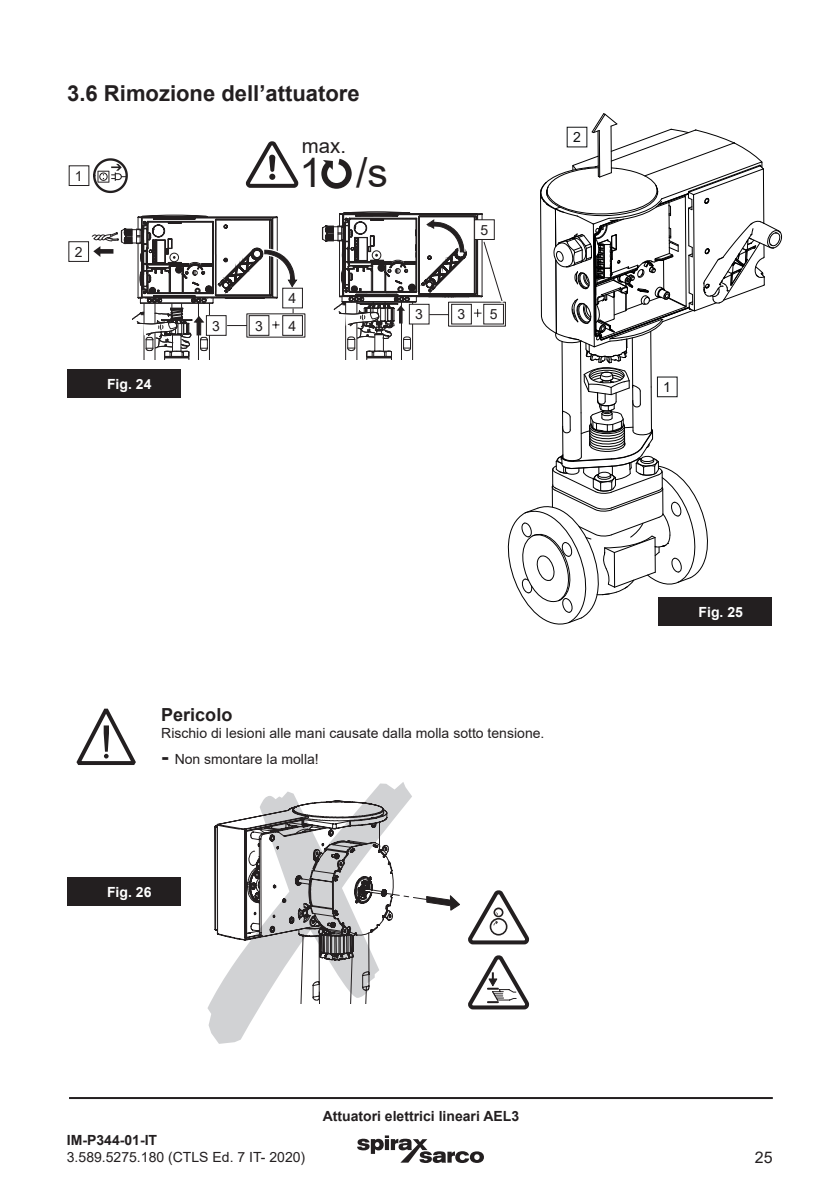
<style>
.page{position:relative;width:840px;height:1191px;background:#fff}
.page>*{position:absolute;margin:0;border:0;box-sizing:border-box;transform-origin:0 0}
.t1{font:40.8px "Arial";color:#231f20}
.Body_text{font:700 22px "Arial";color:#231f20}
.t2{font:20.4px "Arial";color:#231f20}
.Body_text-2{font:700 18px "Arial";color:#231f20}
.t3{font:16px "Arial";color:#231f20}
.Body_text-3{font:14px "Arial";color:#231f20}
.t4{font:700 14px "Arial";color:#231f20}
.Body_text-4{font:700 14px "Arial";color:#fff}
.t5{font:14px "Arial";color:#111314}
.s1{font-weight:700;font-size:22px}
</style>
<div class="page">
<svg style="left:357px;top:1135px;width:126px;height:28px"></svg>
<hr style="left:69px;top:1097px;width:703px;height:2px;background:#231f20">
<svg style="left:207px;top:782px;width:205px;height:262px"></svg>
<svg style="left:468px;top:890px;width:62px;height:55px"></svg>
<svg style="left:468px;top:955px;width:62px;height:55px"></svg>
<svg style="left:214px;top:800px;width:246px;height:217px"></svg>
<div style="left:292px;top:1004px;width:99px;height:14px;background:#fff"></div>
<div style="left:69px;top:241px;width:20px;height:21px;border:1px solid #231f20"></div>
<div style="left:69px;top:166px;width:20px;height:20px;border:1px solid #231f20"></div>
<svg style="left:92px;top:113px;width:691px;height:513px"></svg>
<svg style="left:76px;top:708px;width:60px;height:57px"></svg>
<div style="left:67px;top:369px;width:113px;height:29px;background:#231f20"></div>
<div style="left:67px;top:877px;width:113px;height:29px;background:#231f20"></div>
<div style="left:658px;top:597px;width:113px;height:28px;background:#231f20"></div>
<p class="Body_text" style="left:67px;top:78px;width:294px">3.6 Rimozione dell’attuatore</p>
<p class="Body_text-3" style="left:75px;top:166px;width:9px">1</p>
<p class="Body_text-3" style="left:75px;top:242px;width:9px">2</p>
<p class="Body_text-4" style="left:107px;top:374px;width:46px">Fig. 24</p>
<p class="t2" style="left:302px;top:132px;width:46px">max.</p>
<p class="t1" style="left:299px;top:145px;width:90px">1 /s</p>
<p class="Body_text-3" style="left:288px;top:289px;width:9px">4</p>
<p class="Body_text-3" style="left:212px;top:316px;width:9px">3</p>
<p class="Body_text-3" style="left:288px;top:316px;width:9px">4</p>
<p class="Body_text-3" style="left:255px;top:316px;width:9px">3</p>
<p class="Body_text-3" style="left:480px;top:220px;width:9px">5</p>
<p class="Body_text-3" style="left:415px;top:305px;width:9px">3</p>
<p class="Body_text-3" style="left:457px;top:305px;width:9px">3</p>
<p class="Body_text-3" style="left:489px;top:305px;width:9px">5</p>
<p class="t5" style="left:573px;top:128px;width:9px">2</p>
<p class="t5" style="left:662px;top:378px;width:9px">1</p>
<p class="Body_text-2" style="left:161px;top:702px;width:73px">Pericolo</p>
<p class="Body_text-3" style="left:161px;top:723px;width:384px">Rischio di lesioni alle mani causate dalla molla sotto tensione.</p>
<p class="Body_text-3" style="left:161px;top:749px;width:159px"><span class="s1">-</span> Non smontare la molla!</p>
<p class="Body_text-4" style="left:107px;top:882px;width:46px">Fig. 26</p>
<p class="t4" style="left:322px;top:1106px;width:198px">Attuatori elettrici lineari AEL3</p>
<p class="Body_text-4" style="left:698px;top:602px;width:46px">Fig. 25</p>
<p class="t4" style="left:67px;top:1130px;width:92px">IM-P344-01-IT</p>
<p class="Body_text-3" style="left:67px;top:1147px;width:240px">3.589.5275.180 (CTLS Ed. 7 IT- 2020)</p>
<p class="t3" style="left:754px;top:1146px;width:19px">25</p>
</div>
